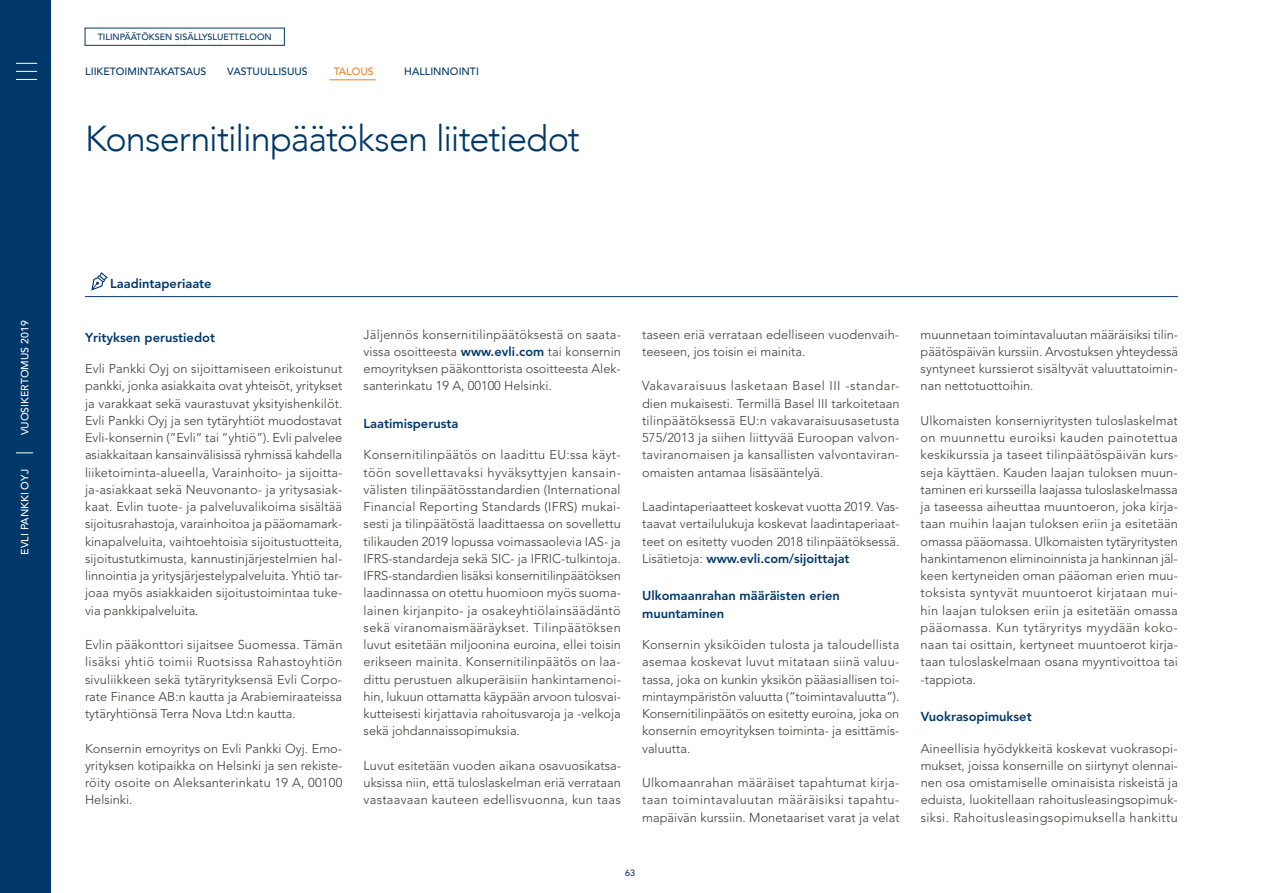
<style>
.page{position:relative;width:1263px;height:893px;background:#fff}
.page>*{position:absolute;margin:0;border:0;box-sizing:border-box;transform-origin:0 0}
.t1{font:300 36px "Avenir";letter-spacing:-.025em;color:#003869}
.t2{font:800 12.9px/17.2px "Avenir LT Std";color:#003869}
.t3{font:300 12.75px/17.2px "Avenir LT Std";color:#3c3c3b;text-align:justify}
.t4{font:500 10.5px "Avenir LT Std";color:#003869}
.t5{font:500 10.5px "Avenir LT Std";color:#fff}
.t6{font:500 10.5px "Avenir LT Std";color:#f07e26}
.t7{font:500 9px "Avenir LT Std";color:#003869}
.s1{font-weight:800;color:#003869}
</style>
<div class="page">
<div style="left:85px;top:28px;width:200px;height:18px;border:1px solid #003869"></div>
<div style="left:0;top:0;width:51px;height:893px;background:#003869"></div>
<svg style="left:16px;top:453px;width:17px;height:1px"></svg>
<svg style="left:16px;top:79px;width:21px;height:1px"></svg>
<svg style="left:16px;top:63px;width:21px;height:1px"></svg>
<svg style="left:16px;top:71px;width:21px;height:1px"></svg>
<hr style="left:329px;top:79px;width:47px;height:1px;background:#ef7d00">
<hr style="left:85px;top:296px;width:1093px;height:1px;background:#003869">
<svg style="left:91px;top:272px;width:17px;height:19px"></svg>
<p class="t5" style="left:19px;top:435px;width:116px;rotate:-90deg">VUOSIKERTOMUS 2019</p>
<p class="t5" style="left:19px;top:555px;width:87px;rotate:-90deg">EVLI PANKKI OYJ</p>
<p class="t7" style="left:98px;top:32px;width:176px">TILINPÄÄTÖKSEN SISÄLLYSLUETTELOON</p>
<p class="t4" style="left:85px;top:65px;width:123px">LIIKETOIMINTAKATSAUS</p>
<p class="t4" style="left:227px;top:65px;width:82px">VASTUULLISUUS</p>
<p class="t4" style="left:404px;top:65px;width:76px">HALLINNOINTI</p>
<p class="t6" style="left:334px;top:65px;width:41px">TALOUS</p>
<h1 class="t1" style="left:85px;top:117px;width:496px">Konsernitilinpäätöksen liitetiedot</h1>
<p class="t2" style="left:110px;top:275px;width:103px">Laadintaperiaate</p>
<p class="t2" style="left:85px;top:328px;width:131px">Yrityksen perustiedot</p>
<p class="t3" style="left:85px;top:360px;width:259px">Evli Pankki Oyj on sijoittamiseen erikoistunut pankki, jonka asiakkaita ovat yhteisöt, yritykset ja varakkaat sekä vaurastuvat yksityishenkilöt.<br>Evli Pankki Oyj ja sen tytäryhtiöt muodostavat Evli-konsernin (”Evli” tai ”yhtiö”). Evli palvelee asiakkaitaan kansainvälisissä ryhmissä kahdella liiketoiminta-alueella, Varainhoito- ja sijoitta&shy;ja-asiakkaat sekä Neuvonanto- ja yritysasiak&shy;kaat. Evlin tuote- ja palveluvalikoima sisältää sijoitusrahastoja, varainhoitoa ja pääomamark&shy;kinapalveluita, vaihtoehtoisia sijoitustuotteita, sijoitustutkimusta, kannustinjärjestelmien hal&shy;linnointia ja yritysjärjestelypalveluita. Yhtiö tar&shy;joaa myös asiakkaiden sijoitustoimintaa tuke&shy;via pankkipalveluita.</p>
<p class="t3" style="left:85px;top:636px;width:259px">Evlin pääkonttori sijaitsee Suomessa. Tämän lisäksi yhtiö toimii Ruotsissa Rahastoyhtiön sivuliikkeen sekä tytäryrityksensä Evli Corpo&shy;rate Finance AB:n kautta ja Arabiemiraateissa tytäryhtiönsä Terra Nova Ltd:n kautta.</p>
<p class="t3" style="left:85px;top:740px;width:259px">Konsernin emoyritys on Evli Pankki Oyj. Emo&shy;yrityksen kotipaikka on Helsinki ja sen rekiste&shy;röity osoite on Aleksanterinkatu 19 A, 00100<br>Helsinki.</p>
<p class="t3" style="left:364px;top:326px;width:259px">Jäljennös konsernitilinpäätöksestä on saata&shy;vissa osoitteesta <span class="s1">www.evli.com</span> tai konsernin emoyrityksen pääkonttorista osoitteesta Alek&shy;santerinkatu 19 A, 00100 Helsinki.</p>
<p class="t2" style="left:364px;top:415px;width:96px">Laatimisperusta</p>
<p class="t3" style="left:364px;top:446px;width:259px">Konsernitilinpäätös on laadittu EU:ssa käyt&shy;töön sovellettavaksi hyväksyttyjen kansain&shy;välisten tilinpäätösstandardien (International Financial Reporting Standards (IFRS) mukai&shy;sesti ja tilinpäätöstä laadittaessa on sovellettu tilikauden 2019 lopussa voimassaolevia IAS- ja IFRS-standardeja sekä SIC- ja IFRIC-tulkintoja.<br>IFRS-standardien lisäksi konsernitilinpäätöksen laadinnassa on otettu huomioon myös suoma&shy;lainen kirjanpito- ja osakeyhtiölainsäädäntö sekä viranomaismääräykset. Tilinpäätöksen luvut esitetään miljoonina euroina, ellei toisin erikseen mainita. Konsernitilinpäätös on laa&shy;dittu perustuen alkuperäisiin hankintamenoi&shy;hin, lukuun ottamatta käypään arvoon tulosvai&shy;kutteisesti kirjattavia rahoitusvaroja ja -velkoja sekä johdannaissopimuksia.</p>
<p class="t3" style="left:364px;top:757px;width:259px">Luvut esitetään vuoden aikana osavuosikatsa&shy;uksissa niin, että tuloslaskelman eriä verrataan vastaavaan kauteen edellisvuonna, kun taas</p>
<p class="t3" style="left:642px;top:326px;width:259px">taseen eriä verrataan edelliseen vuodenvaih&shy;teeseen, jos toisin ei mainita.</p>
<p class="t3" style="left:642px;top:377px;width:259px">Vakavaraisuus lasketaan Basel III -standar&shy;dien mukaisesti. Termillä Basel III tarkoitetaan tilinpäätöksessä EU:n vakavaraisuusasetusta 575/2013 ja siihen liittyvää Euroopan valvon&shy;taviranomaisen ja kansallisten valvontaviran&shy;omaisten antamaa lisäsääntelyä.</p>
<p class="t3" style="left:642px;top:498px;width:259px">Laadintaperiaatteet koskevat vuotta 2019. Vas&shy;taavat vertailulukuja koskevat laadintaperiaat&shy;teet on esitetty vuoden 2018 tilinpäätöksessä.<br>Lisätietoja: <span class="s1">www.evli.com/sijoittajat</span></p>
<p class="t2" style="left:642px;top:587px;width:199px">Ulkomaanrahan määräisten erien muuntaminen</p>
<p class="t3" style="left:642px;top:636px;width:259px">Konsernin yksiköiden tulosta ja taloudellista asemaa koskevat luvut mitataan siinä valuu&shy;tassa, joka on kunkin yksikön pääasiallisen toi&shy;mintaympäristön valuutta (”toimintavaluutta”).<br>Konsernitilinpäätös on esitetty euroina, joka on konsernin emoyrityksen toiminta- ja esittämis&shy;valuutta.</p>
<p class="t3" style="left:642px;top:774px;width:259px">Ulkomaanrahan määräiset tapahtumat kirja&shy;taan toimintavaluutan määräisiksi tapahtu&shy;mapäivän kurssiin. Monetaariset varat ja velat</p>
<p class="t7" style="left:625px;top:868px;width:12px">63</p>
<p class="t3" style="left:921px;top:326px;width:259px">muunnetaan toimintavaluutan määräisiksi tilin&shy;päätöspäivän kurssiin. Arvostuksen yhteydessä syntyneet kurssierot sisältyvät valuuttatoimin&shy;nan nettotuottoihin.</p>
<p class="t3" style="left:921px;top:412px;width:259px">Ulkomaisten konserniyritysten tuloslaskelmat on muunnettu euroiksi kauden painotettua keskikurssia ja taseet tilinpäätöspäivän kurs&shy;seja käyttäen. Kauden laajan tuloksen muun&shy;taminen eri kursseilla laajassa tuloslaskelmassa ja taseessa aiheuttaa muuntoeron, joka kirja&shy;taan muihin laajan tuloksen eriin ja esitetään omassa pääomassa. Ulkomaisten tytäryritysten hankintamenon eliminoinnista ja hankinnan jäl&shy;keen kertyneiden oman pääoman erien muu&shy;toksista syntyvät muuntoerot kirjataan mui&shy;hin laajan tuloksen eriin ja esitetään omassa pääomassa. Kun tytäryritys myydään koko&shy;naan tai osittain, kertyneet muuntoerot kirja&shy;taan tuloslaskelmaan osana myyntivoittoa tai -tappiota.</p>
<p class="t2" style="left:921px;top:708px;width:113px">Vuokrasopimukset</p>
<p class="t3" style="left:921px;top:740px;width:259px">Aineellisia hyödykkeitä koskevat vuokrasopi&shy;mukset, joissa konsernille on siirtynyt olennai&shy;nen osa omistamiselle ominaisista riskeistä ja eduista, luokitellaan rahoitusleasingsopimuk&shy;siksi. Rahoitusleasingsopimuksella hankittu</p>
</div>
